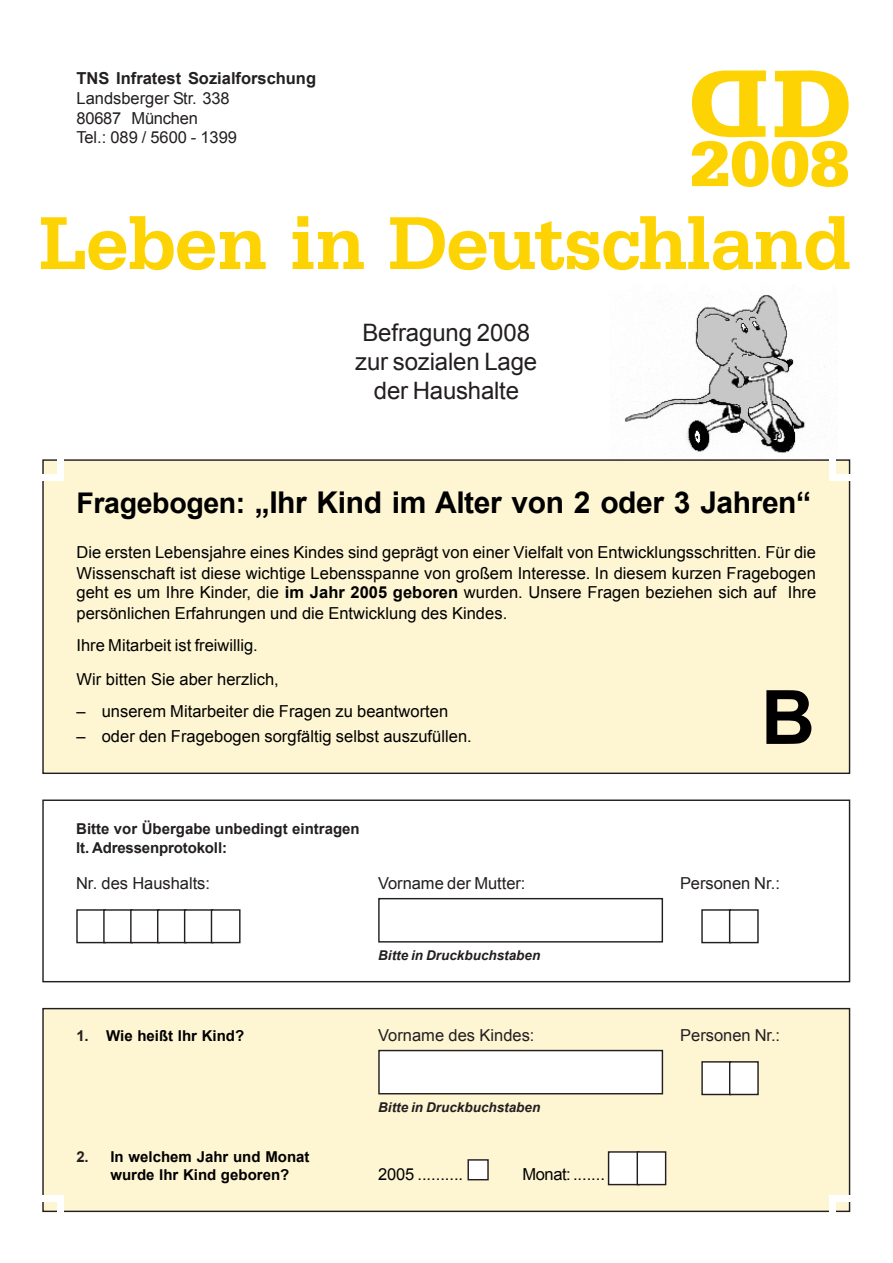
<style>
.page{position:relative;width:893px;height:1263px;background:#fff}
.page>*{position:absolute;margin:0;border:0;box-sizing:border-box;transform-origin:0 0}
.t1{font:700 75px "Arial";color:#000}
.t2{font:700 62.4px "SE18";color:#fed304;scale:1.08 1}
.t3{font:700 30px "Arial";letter-spacing:-.015em;color:#000}
.t4{font:24px/29px "Arial";letter-spacing:-.005em;color:#231f20;text-align:center}
.t5{font:16.5px/20.1px "Arial";color:#000;text-align:justify}
.t6{font:16.5px/19.8px "Arial";color:#231f20}
.t7{font:700 16.5px "Arial";color:#231f20}
.t8{font:700 15px/18px "Arial";color:#000}
.t9{font:700 15px/19px "Arial";color:#231f20}
.t10{font:italic 700 13.5px "Arial";color:#231f20}
.s1{font-size:28.5px}
.s2{font-weight:700}
.s3{color:#231f20}
</style>
<div class="page">
<img style="left:612px;top:295px;width:224px;height:158px">
<div style="left:43px;top:460px;width:806px;height:313px;background:#fef5d2"></div>
<div style="left:42px;top:799px;width:808px;height:183px;border:1px solid #231f20"></div>
<div style="left:43px;top:1008px;width:806px;height:203px;background:#fef5d2"></div>
<div style="left:42px;top:1008px;width:808px;height:204px;border:1px solid #231f20"></div>
<div style="left:57px;top:459px;width:7px;height:22px;background:#fff"></div>
<div style="left:42px;top:474px;width:22px;height:7px;background:#fff"></div>
<div style="left:829px;top:474px;width:21px;height:7px;background:#fff"></div>
<div style="left:829px;top:459px;width:6px;height:22px;background:#fff"></div>
<div style="left:57px;top:1195px;width:7px;height:21px;background:#fff"></div>
<div style="left:829px;top:1195px;width:6px;height:21px;background:#fff"></div>
<div style="left:829px;top:1195px;width:21px;height:6px;background:#fff"></div>
<div style="left:42px;top:1195px;width:22px;height:6px;background:#fff"></div>
<div style="left:468px;top:1160px;width:20px;height:20px;background:#fff"></div>
<div style="left:467px;top:1159px;width:22px;height:21px;border:1px solid #231f20"></div>
<div style="left:609px;top:1152px;width:30px;height:32px;background:#fff"></div>
<div style="left:608px;top:1151px;width:32px;height:34px;border:1px solid #231f20"></div>
<div style="left:637px;top:1152px;width:29px;height:32px;background:#fff"></div>
<div style="left:637px;top:1151px;width:29px;height:34px;border:1px solid #231f20"></div>
<div style="left:379px;top:1050px;width:283px;height:44px;background:#fff"></div>
<div style="left:378px;top:1050px;width:285px;height:44px;border:1px solid #231f20"></div>
<div style="left:702px;top:1062px;width:29px;height:32px;background:#fff"></div>
<div style="left:701px;top:1061px;width:30px;height:34px;border:1px solid #231f20"></div>
<div style="left:730px;top:1062px;width:28px;height:32px;background:#fff"></div>
<div style="left:729px;top:1061px;width:30px;height:34px;border:1px solid #231f20"></div>
<div style="left:76px;top:909px;width:30px;height:34px;border:1px solid #231f20"></div>
<div style="left:104px;top:910px;width:28px;height:32px;background:#fff"></div>
<div style="left:103px;top:909px;width:30px;height:34px;border:1px solid #231f20"></div>
<div style="left:131px;top:910px;width:28px;height:32px;background:#fff"></div>
<div style="left:130px;top:909px;width:30px;height:34px;border:1px solid #231f20"></div>
<div style="left:158px;top:910px;width:28px;height:32px;background:#fff"></div>
<div style="left:157px;top:909px;width:30px;height:34px;border:1px solid #231f20"></div>
<div style="left:185px;top:910px;width:28px;height:32px;background:#fff"></div>
<div style="left:184px;top:909px;width:30px;height:34px;border:1px solid #231f20"></div>
<div style="left:211px;top:910px;width:29px;height:32px;background:#fff"></div>
<div style="left:211px;top:909px;width:30px;height:34px;border:1px solid #231f20"></div>
<div style="left:378px;top:898px;width:285px;height:44px;border:1px solid #231f20"></div>
<div style="left:701px;top:909px;width:30px;height:34px;border:1px solid #231f20"></div>
<div style="left:729px;top:909px;width:30px;height:34px;border:1px solid #231f20"></div>
<svg style="left:692px;top:70px;width:74px;height:67px"></svg>
<svg style="left:775px;top:70px;width:74px;height:67px"></svg>
<svg style="left:41px;top:216px;width:808px;height:54px"></svg>
<p class="t7" style="left:77px;top:67px;width:241px">TNS Infratest Sozialforschung</p>
<p class="t6" style="left:77px;top:88px;width:162px">Landsberger Str. 338<br>80687 München<br>Tel.: 089 / 5600 - 1399</p>
<h3 class="t4" style="left:355px;top:318px;width:184px">Befragung 2008 zur sozialen Lage der Haushalte</h3>
<h2 class="t2" style="left:690px;top:123px;width:149px">2008</h2>
<h3 class="t3" style="left:77px;top:483px;width:736px"><span class="s1">Fragebogen:</span> „Ihr Kind im Alter von 2 oder 3 Jahren“</h3>
<p class="t5" style="left:77px;top:542px;width:741px">Die ersten Lebensjahre eines Kindes sind geprägt von einer Vielfalt von Entwicklungsschritten. Für die Wissenschaft ist diese wichtige Lebensspanne von großem Interesse. In diesem kurzen Fragebogen geht es um Ihre Kinder, die <span class="s2">im Jahr 2005 geboren</span> wurden. Unsere Fragen beziehen sich auf Ihre persönlichen Erfahrungen und die Entwicklung des Kindes.</p>
<p class="t5" style="left:77px;top:629px;width:204px;line-height:33.2px">Ihre Mitarbeit ist freiwillig.<br>Wir bitten Sie aber herzlich,</p>
<p class="t5" style="left:77px;top:701px;width:373px">– unserem Mitarbeiter die Fragen zu beantworten</p>
<p class="t5" style="left:77px;top:726px;width:397px">– oder den Fragebogen sorgfältig selbst auszufüllen.</p>
<h1 class="t1" style="left:761px;top:668px;width:56px">B</h1>
<p class="t9" style="left:76px;top:819px;width:285px">Bitte vor Übergabe unbedingt eintragen lt. Adressenprotokoll:</p>
<p class="t6" style="left:76px;top:873px;width:136px">Nr. des Haushalts:</p>
<p class="t6" style="left:378px;top:873px;width:149px">Vorname der Mutter:</p>
<p class="t6" style="left:680px;top:873px;width:101px">Personen Nr.:</p>
<p class="t10" style="left:378px;top:946px;width:164px">Bitte in Druckbuchstaben</p>
<p class="t8" style="left:77px;top:1027px;width:169px"><span class="s3">1.</span> Wie heißt Ihr Kind?</p>
<p class="t6" style="left:378px;top:1025px;width:158px">Vorname des Kindes:</p>
<p class="t6" style="left:680px;top:1025px;width:101px">Personen Nr.:</p>
<p class="t8" style="left:110px;top:1148px;width:201px;text-indent:-34px"><span class="s3">2.</span> In welchem Jahr und Monat wurde Ihr Kind geboren?</p>
<p class="t10" style="left:378px;top:1098px;width:164px">Bitte in Druckbuchstaben</p>
<p class="t5" style="left:378px;top:1164px;width:86px">2005 ..........</p>
<p class="t5" style="left:523px;top:1164px;width:84px">Monat:.......</p>
</div>
